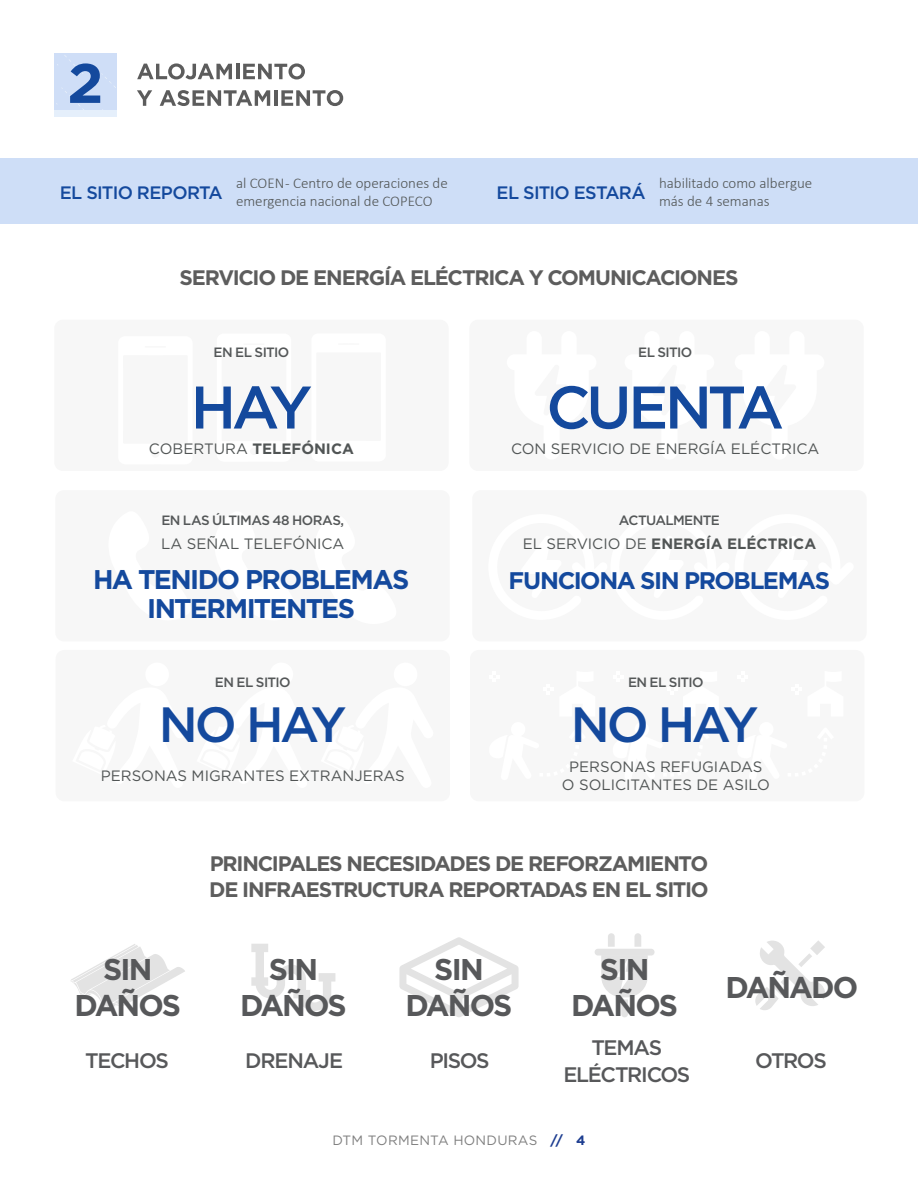
<style>
.page{position:relative;width:918px;height:1188px;background:#fff}
.page>*{position:absolute;margin:0;border:0;box-sizing:border-box;transform-origin:0 0}
.t1{font:500 60px "Gotham";letter-spacing:-.075em;color:#14499d}
.t2{font:500 49.5px "Gotham";letter-spacing:-.07em;color:#14499d}
.t3{font:700 30px/35.4px "Gotham";letter-spacing:-.065em;color:#57585a;text-align:center}
.t4{font:700 27px/29.4px "Gotham";letter-spacing:-.06em;color:#14499d;text-align:center}
.t5{font:700 24px "Gotham";letter-spacing:-.055em;color:#14499d}
.t6{font:700 21px/26.4px "Gotham";letter-spacing:-.055em;color:#5d5d5d}
.t7{font:500 21px/26.4px "Gotham";letter-spacing:-.06em;color:#57585a;text-align:center}
.t8{font:500 18px "Gotham";letter-spacing:-.04em;color:#14499d}
.t9{font:15px/18px "Gotham";color:#515555;text-align:center}
.t10{font:300 15px/18px "Calibri";color:#515555}
.t11{font:700 15px "Gotham";color:#515555}
.t12{font:500 13.5px "Gotham";letter-spacing:-.04em;color:#545758}
.t13{font:13.5px "Gotham";letter-spacing:.02em;color:#808080}
.s1{font-weight:400}
.s2{font-weight:700;color:#1d3d90}
</style>
<div class="page">
<div style="left:0;top:158px;width:918px;height:66px;background:#cedef7"></div>
<div style="left:54px;top:320px;width:395px;height:151px;background:#f7f7f7;border-radius:9px"></div>
<svg style="left:137px;top:63px;width:95px;height:16px"></svg>
<hr style="left:236px;top:64px;width:3px;height:15px;background:#5c5c5c">
<svg style="left:243px;top:63px;width:62px;height:16px"></svg>
<svg style="left:137px;top:90px;width:15px;height:16px"></svg>
<svg style="left:160px;top:90px;width:110px;height:16px"></svg>
<hr style="left:274px;top:90px;width:4px;height:16px;background:#5c5c5c">
<svg style="left:281px;top:90px;width:62px;height:16px"></svg>
<div style="left:54px;top:53px;width:62px;height:63px;background:#cfdef7"></div>
<div style="left:54px;top:110px;width:62px;height:6px;background:#e5effb"></div>
<svg style="left:56px;top:55px;width:60px;height:55px"></svg>
<svg style="left:71px;top:944px;width:114px;height:67px"></svg>
<svg style="left:251px;top:944px;width:84px;height:67px"></svg>
<svg style="left:399px;top:937px;width:120px;height:80px"></svg>
<div style="left:595px;top:949px;width:60px;height:7px;background:#e3e3e3;border-radius:3px"></div>
<svg style="left:608px;top:933px;width:7px;height:14px"></svg>
<svg style="left:634px;top:933px;width:7px;height:14px"></svg>
<svg style="left:601px;top:956px;width:47px;height:61px"></svg>
<svg style="left:755px;top:940px;width:70px;height:70px"></svg>
<div style="left:469px;top:320px;width:395px;height:151px;background:#f7f7f7;border-radius:9px"></div>
<div style="left:472px;top:490px;width:395px;height:151px;background:#f7f7f7;border-radius:9px"></div>
<div style="left:55px;top:490px;width:395px;height:151px;background:#f7f7f7;border-radius:9px"></div>
<div style="left:470px;top:650px;width:394px;height:151px;background:#f7f7f7;border-radius:9px"></div>
<div style="left:56px;top:650px;width:394px;height:151px;background:#f7f7f7;border-radius:9px"></div>
<p class="t10" style="left:236px;top:176px;width:213px">al COEN - Centro de operaciones de emergencia nacional de COPECO</p>
<p class="t10" style="left:659px;top:176px;width:155px">habilitado como albergue más de 4 semanas</p>
<p class="t8" style="left:60px;top:181px;width:165px">EL SITIO REPORTA</p>
<p class="t8" style="left:497px;top:181px;width:151px">EL SITIO ESTARÁ</p>
<p class="t6" style="left:179px;top:265px;width:561px">SERVICIO DE ENERGÍA ELÉCTRICA Y COMUNICACIONES</p>
<p class="t12" style="left:214px;top:343px;width:77px">EN EL SITIO</p>
<h1 class="t1" style="left:191px;top:368px;width:123px">HAY</h1>
<p class="t12" style="left:638px;top:343px;width:56px">EL SITIO</p>
<h1 class="t1" style="left:546px;top:368px;width:239px">CUENTA</h1>
<p class="t11" style="left:149px;top:439px;width:206px"><span class="s1">COBERTURA</span> TELEFÓNICA</p>
<p class="t9" style="left:511px;top:440px;width:310px">CON SERVICIO DE ENERGÍA ELÉCTRICA</p>
<p class="t12" style="left:161px;top:511px;width:184px">EN LAS ÚLTIMAS 48 HORAS,</p>
<p class="t12" style="left:619px;top:511px;width:102px">ACTUALMENTE</p>
<p class="t9" style="left:161px;top:534px;width:185px">LA SEÑAL TELEFÓNICA</p>
<p class="t11" style="left:523px;top:534px;width:295px"><span class="s1">EL SERVICIO DE</span> ENERGÍA ELÉCTRICA</p>
<p class="t4" style="left:93px;top:564px;width:318px">HA TENIDO PROBLEMAS<br>INTERMITENTES</p>
<p class="t5" style="left:509px;top:565px;width:323px">FUNCIONA SIN PROBLEMAS</p>
<p class="t12" style="left:215px;top:673px;width:77px">EN EL SITIO</p>
<h2 class="t2" style="left:159px;top:692px;width:189px">NO HAY</h2>
<p class="t12" style="left:628px;top:673px;width:77px">EN EL SITIO</p>
<h2 class="t2" style="left:571px;top:692px;width:189px">NO HAY</h2>
<p class="t9" style="left:101px;top:767px;width:306px">PERSONAS MIGRANTES EXTRANJERAS</p>
<p class="t9" style="left:562px;top:758px;width:209px">PERSONAS REFUGIADAS<br>O SOLICITANTES DE ASILO</p>
<p class="t6" style="left:209px;top:850px;width:501px">PRINCIPALES NECESIDADES DE REFORZAMIENTO<br>DE INFRAESTRUCTURA REPORTADAS EN EL SITIO</p>
<h3 class="t3" style="left:74px;top:952px;width:108px">SIN<br>DAÑOS</h3>
<h3 class="t3" style="left:406px;top:952px;width:108px">SIN<br>DAÑOS</h3>
<h3 class="t3" style="left:240px;top:952px;width:108px">SIN<br>DAÑOS</h3>
<h3 class="t3" style="left:571px;top:952px;width:108px">SIN<br>DAÑOS</h3>
<h3 class="t3" style="left:725px;top:969px;width:134px">DAÑADO</h3>
<p class="t7" style="left:85px;top:1048px;width:85px">TECHOS</p>
<p class="t7" style="left:245px;top:1048px;width:100px">DRENAJE</p>
<p class="t7" style="left:430px;top:1048px;width:62px">PISOS</p>
<p class="t7" style="left:563px;top:1034px;width:129px">TEMAS<br>ELÉCTRICOS</p>
<p class="t13" style="left:332px;top:1131px;width:255px">DTM TORMENTA HONDURAS <span class="s2">// 4</span></p>
<p class="t7" style="left:755px;top:1048px;width:73px">OTROS</p>
</div>
